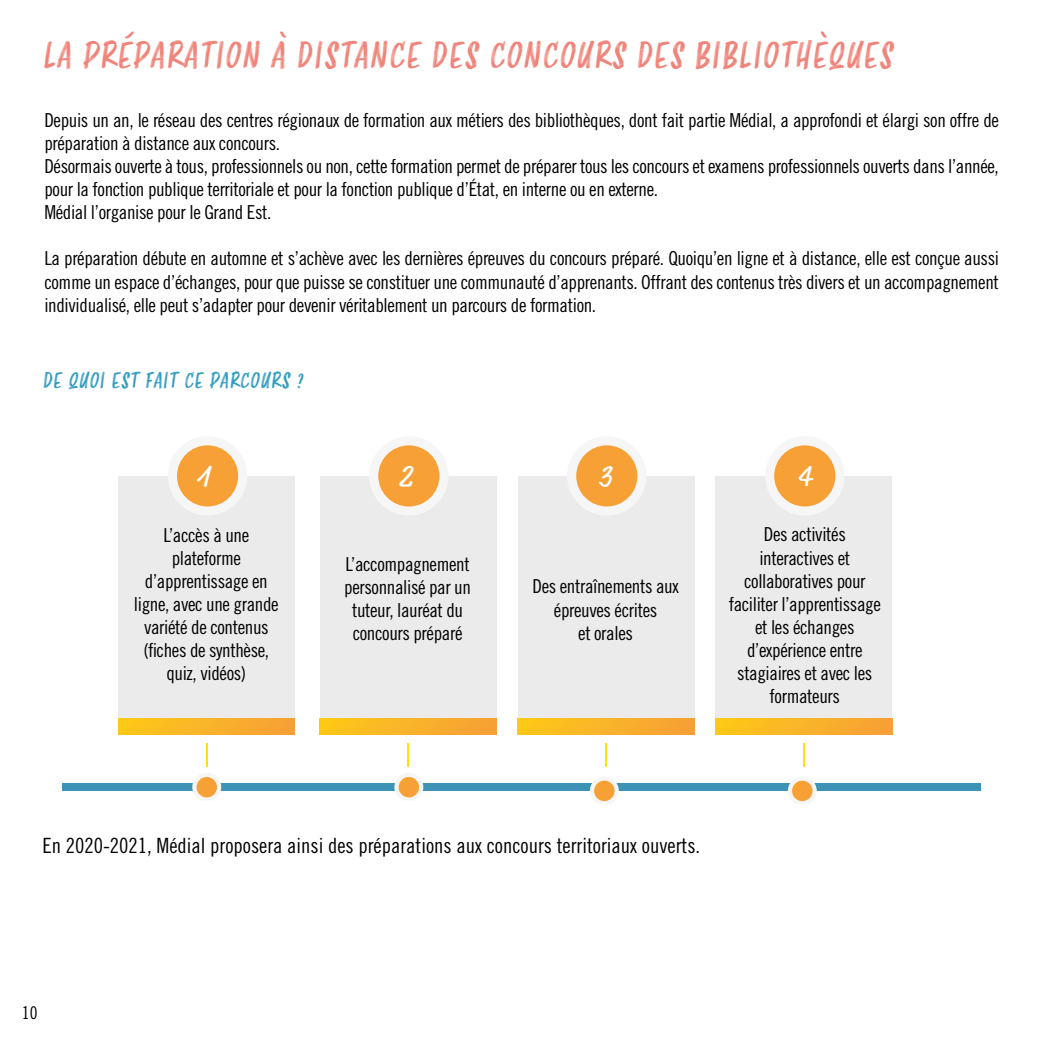
<style>
.page{position:relative;width:1042px;height:1042px;background:#fff}
.page>*{position:absolute;margin:0;border:0;box-sizing:border-box;transform-origin:0 0}
.t1{font:italic 35px "Smoothy";letter-spacing:.03em;color:#f0847a}
.t2{font:31.5px "Market Pro";color:#fff}
.t3{font:21px "Trade Gothic LT Std Cn 18";color:#000}
.t4{font:italic 21px "Smoothy";letter-spacing:.03em;color:#329cc0}
.t5{font:19.25px/23.1px "Trade Gothic LT Std Cn 18";letter-spacing:-.02em;color:#000;text-align:center}
.t6{font:17.5px "Trade Gothic LT Std Cn 18";color:#000}
</style>
<div class="page">
<div style="left:61px;top:783px;width:919px;height:8px;background:#3d93b6"></div>
<div style="left:119px;top:476px;width:176px;height:259px;background:#ebebec"></div>
<div style="left:320px;top:476px;width:176px;height:259px;background:#ebebec"></div>
<div style="left:518px;top:476px;width:176px;height:259px;background:#ebebec"></div>
<div style="left:716px;top:476px;width:176px;height:259px;background:#ebebec"></div>
<div style="left:119px;top:718px;width:176px;height:17px;background:linear-gradient(to right,#fec818,#f69f38)"></div>
<div style="left:320px;top:718px;width:176px;height:17px;background:linear-gradient(to right,#fec818,#f69f38)"></div>
<div style="left:518px;top:718px;width:176px;height:17px;background:linear-gradient(to right,#fec818,#f69f38)"></div>
<div style="left:716px;top:718px;width:176px;height:17px;background:linear-gradient(to right,#fec818,#f69f38)"></div>
<svg style="left:192px;top:777px;width:29px;height:21px"></svg>
<svg style="left:196px;top:777px;width:21px;height:20px"></svg>
<svg style="left:394px;top:777px;width:29px;height:21px"></svg>
<div style="left:399px;top:777px;width:20px;height:20px;background:#f6a036;border-radius:10px"></div>
<svg style="left:590px;top:781px;width:29px;height:21px"></svg>
<svg style="left:594px;top:780px;width:20px;height:21px"></svg>
<svg style="left:788px;top:781px;width:29px;height:21px"></svg>
<svg style="left:792px;top:780px;width:20px;height:21px"></svg>
<svg style="left:206px;top:743px;width:1px;height:23px"></svg>
<hr style="left:407px;top:743px;width:2px;height:23px;background:#ffe109">
<svg style="left:605px;top:743px;width:1px;height:23px"></svg>
<svg style="left:803px;top:743px;width:1px;height:23px"></svg>
<div style="left:168px;top:436px;width:79px;height:79px;background:#f6f6f7;border-radius:40px"></div>
<div style="left:177px;top:445px;width:61px;height:61px;background:#f6a036;border-radius:31px"></div>
<div style="left:369px;top:436px;width:79px;height:79px;background:#f6f6f7;border-radius:40px"></div>
<div style="left:378px;top:445px;width:61px;height:61px;background:#f6a036;border-radius:31px"></div>
<div style="left:567px;top:436px;width:79px;height:79px;background:#f6f6f7;border-radius:40px"></div>
<div style="left:576px;top:445px;width:61px;height:61px;background:#f6a036;border-radius:31px"></div>
<div style="left:765px;top:436px;width:79px;height:79px;background:#f6f6f7;border-radius:40px"></div>
<div style="left:774px;top:445px;width:61px;height:61px;background:#f6a036;border-radius:31px"></div>
<h1 class="t1" style="left:42px;top:30px;width:851px">LA PRÉPARATION À DISTANCE DES CONCOURS DES BIBLIOTHÈQUES</h1>
<p class="t5" style="left:44px;top:108px;width:956px;text-align:left">Depuis un an, le réseau des centres régionaux de formation aux métiers des bibliothèques, dont fait partie Médial, a approfondi et élargi son offre de préparation à distance aux concours.<br>Désormais ouverte à tous, professionnels ou non, cette formation permet de préparer tous les concours et examens professionnels ouverts dans l’année, pour la fonction publique territoriale et pour la fonction publique d’État, en interne ou en externe.<br>Médial l’organise pour le Grand Est.</p>
<p class="t5" style="left:44px;top:247px;width:956px;text-align:justify">La préparation débute en automne et s’achève avec les dernières épreuves du concours préparé. Quoiqu’en ligne et à distance, elle est conçue aussi comme un espace d’échanges, pour que puisse se constituer une communauté d’apprenants. Offrant des contenus très divers et un accompagnement individualisé, elle peut s’adapter pour devenir véritablement un parcours de formation.</p>
<p class="t4" style="left:42px;top:365px;width:262px">DE QUOI EST FAIT CE PARCOURS ?</p>
<h2 class="t2" style="left:196px;top:455px;width:15px">1</h2>
<h2 class="t2" style="left:399px;top:455px;width:15px">2</h2>
<h2 class="t2" style="left:598px;top:455px;width:15px">3</h2>
<h2 class="t2" style="left:798px;top:455px;width:15px">4</h2>
<p class="t5" style="left:134px;top:523px;width:146px">L’accès à une plateforme d’apprentissage en ligne, avec une grande variété de contenus (fiches de synthèse, quiz, vidéos)</p>
<p class="t5" style="left:344px;top:552px;width:128px">L’accompagnement personnalisé par un tuteur, lauréat du concours préparé</p>
<p class="t5" style="left:532px;top:575px;width:148px">Des entraînements aux épreuves écrites<br>et orales</p>
<p class="t5" style="left:729px;top:523px;width:154px">Des activités interactives et collaboratives pour faciliter l’apprentissage et les échanges d’expérience entre stagiaires et avec les formateurs</p>
<p class="t3" style="left:42px;top:833px;width:659px">En 2020-2021, Médial proposera ainsi des préparations aux concours territoriaux ouverts.</p>
<p class="t6" style="left:22px;top:1003px;width:17px">10</p>
</div>
